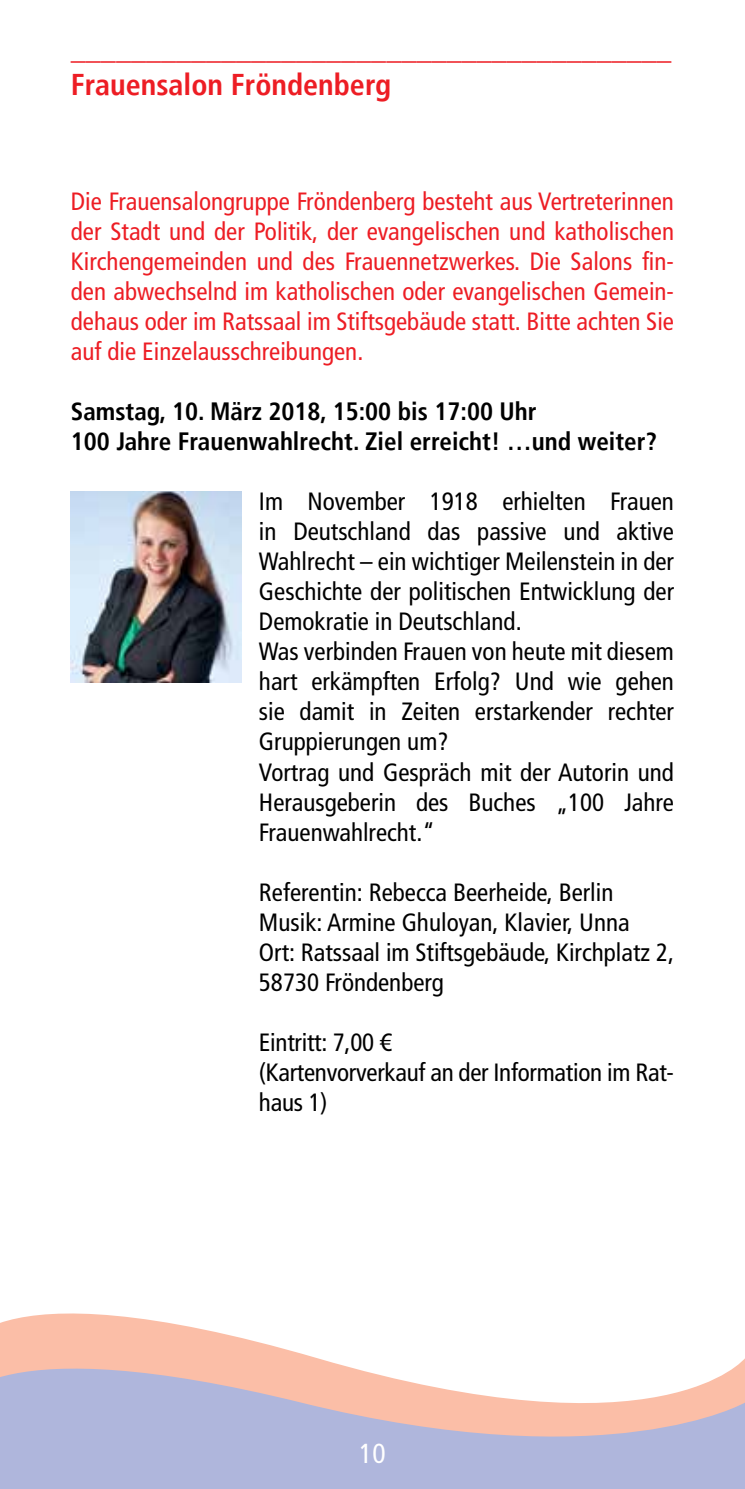
<style>
.page{position:relative;width:745px;height:1489px;background:#fff}
.page>*{position:absolute;margin:0;border:0;box-sizing:border-box;transform-origin:0 0}
.t1{font:700 condensed 30px/36px "Frutiger LT";color:#ed1d24}
.t2{font:condensed 27.5px "Frutiger LT";color:#fff}
.t3{font:condensed 25px/30px "Frutiger LT";color:#000}
.t4{font:condensed 25px/30px "Frutiger LT";color:#ed1d24;text-align:justify}
.t5{font:700 condensed 25px/30px "Frutiger LT";color:#000}
</style>
<div class="page">
<svg style="left:0;top:1313px;width:180px;height:12px;fill:#fbbea7"></svg>
<svg style="left:0;top:1325px;width:744px;height:163px"></svg>
<img style="left:71px;top:491px;width:170px;height:191px">
<p class="t1" style="left:71px;top:30px;width:601px">________________________________________<br>Frauensalon Fröndenberg</p>
<p class="t4" style="left:71px;top:187px;width:604px">Die Frauensalongruppe Fröndenberg besteht aus Vertreterinnen der Stadt und der Politik, der evangelischen und katholischen Kirchengemeinden und des Frauennetzwerkes. Die Salons fin&shy;den abwechselnd im katholischen oder evangelischen Gemein&shy;dehaus oder im Ratssaal im Stiftsgebäude statt. Bitte achten Sie auf die Einzelausschreibungen.</p>
<p class="t5" style="left:71px;top:396px;width:587px">Samstag, 10. März 2018, 15:00 bis 17:00 Uhr<br>100 Jahre Frauenwahlrecht. Ziel erreicht! …und weiter?</p>
<p class="t3" style="left:259px;top:487px;width:416px">Im November 1918 erhielten Frauen in Deutschland das passive und aktive Wahlrecht – ein wichtiger Meilenstein in der Geschichte der politischen Entwicklung der Demokratie in Deutschland.<br>Was verbinden Frauen von heute mit diesem hart erkämpften Erfolg? Und wie gehen sie damit in Zeiten erstarkender rechter Gruppierungen um?<br>Vortrag und Gespräch mit der Autorin und Herausgeberin des Buches „100 Jahre Frauenwahlrecht.“</p>
<p class="t3" style="left:259px;top:877px;width:416px">Referentin: Rebecca Beerheide, Berlin Musik: Armine Ghuloyan, Klavier, Unna<br>Ort: Ratssaal im Stiftsgebäude, Kirchplatz 2, 58730 Fröndenberg</p>
<p class="t3" style="left:259px;top:1027px;width:416px">Eintritt: 7,00 €<br>(Kartenvorverkauf an der Information im Rat&shy;haus 1)</p>
<p class="t2" style="left:359px;top:1436px;width:28px">10</p>
</div>
